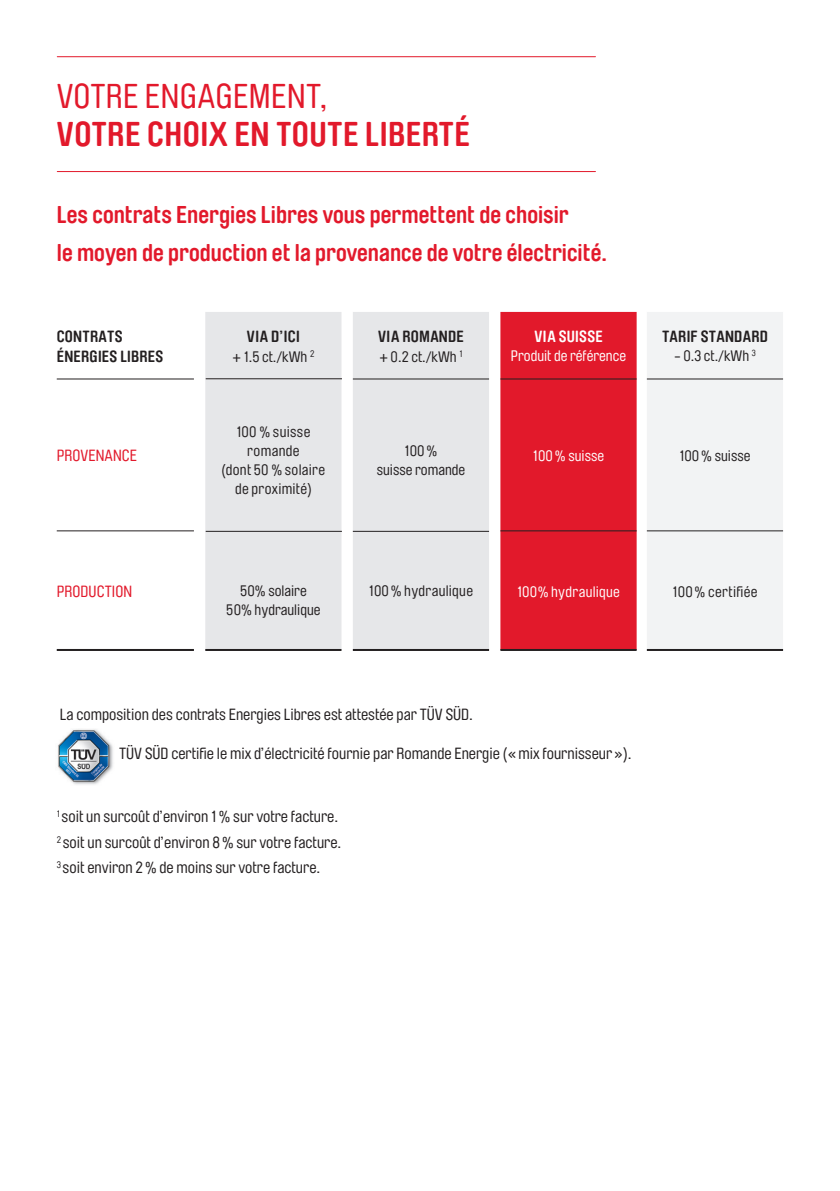
<style>
.page{position:relative;width:840px;height:1191px;background:#fff}
.page>*{position:absolute;margin:0;border:0;box-sizing:border-box;transform-origin:0 0}
.t1{font:700 34px/38.2px "Brauer Neue Std";letter-spacing:.015em;color:#e2192b}
.t2{font:700 24px/38.2px "Brauer Neue Std";color:#e2192b}
.t3{font:16px "Brauer Neue Std";color:#231f20}
.t4{font:700 16px "Brauer Neue Std";letter-spacing:.015em;color:#231f20}
.t5{font:16px "Brauer Neue Std";letter-spacing:.005em;color:#e2192b}
.t6{font:700 16px "Brauer Neue Std";letter-spacing:.015em;color:#fff}
.t7{font:15px/19px "Brauer Neue Std";letter-spacing:.01em;color:#231f20;text-align:center}
.t8{font:15px "Brauer Neue Std";color:#fff}
.t9{font:15px "Brauer Neue Std";letter-spacing:.02em;color:#fff}
.s1{font-weight:400}
</style>
<div class="page">
<hr style="left:57px;top:56px;width:538px;height:1px;background:#e2192b">
<hr style="left:57px;top:171px;width:538px;height:1px;background:#e2192b">
<img style="left:58px;top:729px;width:55px;height:56px">
<div style="left:205px;top:312px;width:136px;height:337px;background:#e6e7e9"></div>
<div style="left:352px;top:312px;width:137px;height:337px;background:#e6e7e9"></div>
<div style="left:500px;top:312px;width:136px;height:337px;background:#e2192b"></div>
<div style="left:646px;top:312px;width:136px;height:337px;background:#f2f3f4"></div>
<hr style="left:57px;top:378px;width:137px;height:1px;background:#231f20">
<hr style="left:352px;top:378px;width:137px;height:1px;background:#231f20">
<hr style="left:500px;top:378px;width:136px;height:1px;background:#231f20">
<hr style="left:646px;top:378px;width:136px;height:1px;background:#231f20">
<hr style="left:57px;top:530px;width:137px;height:1px;background:#231f20">
<hr style="left:500px;top:530px;width:136px;height:1px;background:#231f20">
<hr style="left:646px;top:530px;width:136px;height:1px;background:#231f20">
<hr style="left:646px;top:649px;width:136px;height:2px;background:#231f20">
<hr style="left:205px;top:649px;width:136px;height:2px;background:#231f20">
<hr style="left:352px;top:649px;width:137px;height:2px;background:#231f20">
<hr style="left:500px;top:649px;width:136px;height:2px;background:#231f20">
<hr style="left:57px;top:649px;width:137px;height:2px;background:#231f20">
<hr style="left:205px;top:378px;width:137px;height:1px;background:#231f20">
<hr style="left:352px;top:531px;width:137px;height:1px;background:#231f20">
<hr style="left:205px;top:531px;width:137px;height:1px;background:#231f20">
<p class="t1" style="left:57px;top:77px;width:414px"><span class="s1">VOTRE ENGAGEMENT,<br></span>VOTRE CHOIX EN TOUTE LIBERTÉ</p>
<p class="t2" style="left:57px;top:195px;width:551px">Les contrats Energies Libres vous permettent de choisir<br>le moyen de production et la provenance de votre électricité.</p>
<p class="t4" style="left:57px;top:327px;width:67px">CONTRATS</p>
<p class="t4" style="left:57px;top:347px;width:108px">ÉNERGIES LIBRES</p>
<p class="t4" style="left:246px;top:327px;width:55px">VIA D’ICI</p>
<p class="t7" style="left:232px;top:347px;width:83px">+ 1.5 ct./kWh <sup>2</sup></p>
<p class="t4" style="left:378px;top:327px;width:87px">VIA ROMANDE</p>
<p class="t7" style="left:379px;top:347px;width:85px">+ 0.2 ct./kWh <sup>1</sup></p>
<p class="t6" style="left:534px;top:327px;width:70px">VIA SUISSE</p>
<p class="t8" style="left:510px;top:347px;width:117px">Produit de référence</p>
<p class="t4" style="left:661px;top:327px;width:107px">TARIF STANDARD</p>
<p class="t7" style="left:673px;top:346px;width:83px">- 0.3 ct./kWh <sup>3</sup></p>
<p class="t5" style="left:57px;top:447px;width:82px">PROVENANCE</p>
<p class="t7" style="left:236px;top:422px;width:75px">100 % suisse romande</p>
<p class="t7" style="left:221px;top:460px;width:105px">(dont 50 % solaire</p>
<p class="t7" style="left:235px;top:479px;width:78px">de proximité)</p>
<p class="t7" style="left:376px;top:441px;width:90px">100%<br>suisse romande</p>
<p class="t8" style="left:532px;top:447px;width:73px">100% suisse</p>
<p class="t7" style="left:679px;top:447px;width:73px">100% suisse</p>
<p class="t5" style="left:57px;top:582px;width:77px">PRODUCTION</p>
<p class="t7" style="left:240px;top:582px;width:68px">50% solaire</p>
<p class="t9" style="left:516px;top:583px;width:104px">100% hydraulique</p>
<p class="t7" style="left:672px;top:582px;width:86px">100% certifiée</p>
<p class="t7" style="left:226px;top:601px;width:96px">50% hydraulique</p>
<p class="t7" style="left:368px;top:582px;width:106px">100% hydraulique</p>
<p class="t3" style="left:60px;top:705px;width:414px">La composition des contrats Energies Libres est attestée par TÜV SÜD.</p>
<p class="t3" style="left:119px;top:744px;width:513px">TÜV SÜD certifie le mix d’électricité fournie par Romande Energie («mix fournisseur»).</p>
<p class="t3" style="left:57px;top:807px;width:283px"><sup>1</sup> soit un surcoût d’environ 1% sur votre facture.</p>
<p class="t3" style="left:57px;top:833px;width:286px"><sup>2</sup> soit un surcoût d’environ 8% sur votre facture.</p>
<p class="t3" style="left:57px;top:858px;width:265px"><sup>3</sup> soit environ 2% de moins sur votre facture.</p>
</div>
